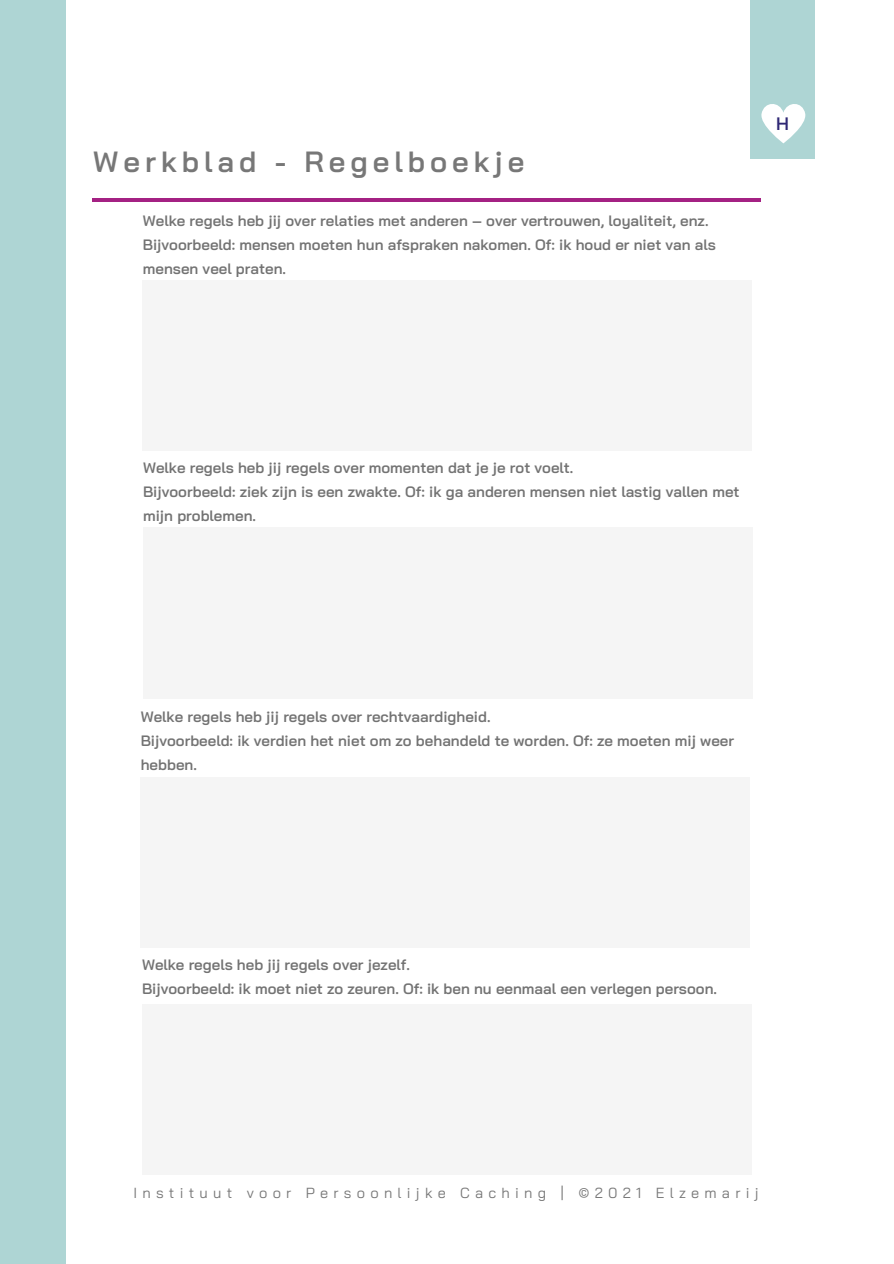
<style>
.page{position:relative;width:894px;height:1264px;background:#fff}
.page>*{position:absolute;margin:0;border:0;box-sizing:border-box;transform-origin:0 0}
.t1{font:600 29.25px "Bai Jamjuree";letter-spacing:.17em;color:#777}
.t2{font:600 18px "Bai Jamjuree";color:#302975}
.t3{font:600 15px/23.7px "Bai Jamjuree";color:#737373}
.t4{font:14.55px "Bai Jamjuree";letter-spacing:.36em;color:#777}
</style>
<div class="page">
<div style="left:0;top:0;width:66px;height:1263px;background:#aed5d4"></div>
<div style="left:750px;top:0;width:64px;height:159px;background:#aed5d4"></div>
<div style="left:142px;top:281px;width:610px;height:170px;background:#f5f5f5"></div>
<div style="left:144px;top:528px;width:609px;height:170px;background:#f5f5f5"></div>
<div style="left:140px;top:777px;width:609px;height:170px;background:#f5f5f5"></div>
<svg style="left:761px;top:104px;width:44px;height:39px"></svg>
<div style="left:142px;top:1004px;width:610px;height:170px;background:#f5f5f5"></div>
<hr style="left:93px;top:198px;width:667px;height:4px;background:#a42183">
<p class="t1" style="left:93px;top:143px;width:432px">Werkblad - Regelboekje</p>
<p class="t3" style="left:143px;top:209px;width:567px">Welke regels heb jij over relaties met anderen – over vertrouwen, loyaliteit, enz.</p>
<p class="t3" style="left:143px;top:232px;width:574px">Bijvoorbeeld: mensen moeten hun afspraken nakomen. Of: ik houd er niet van als mensen veel praten.</p>
<p class="t2" style="left:775px;top:112px;width:14px">H</p>
<p class="t3" style="left:143px;top:456px;width:432px">Welke regels heb jij regels over momenten dat je je rot voelt.</p>
<p class="t3" style="left:143px;top:479px;width:598px">Bijvoorbeeld: ziek zijn is een zwakte. Of: ik ga anderen mensen niet lastig vallen met mijn problemen.</p>
<p class="t3" style="left:141px;top:705px;width:351px">Welke regels heb jij regels over rechtvaardigheid.</p>
<p class="t3" style="left:141px;top:728px;width:594px">Bijvoorbeeld: ik verdien het niet om zo behandeld te worden. Of: ze moeten mij weer hebben.</p>
<p class="t3" style="left:142px;top:952px;width:269px">Welke regels heb jij regels over jezelf.</p>
<p class="t3" style="left:142px;top:976px;width:576px">Bijvoorbeeld: ik moet niet zo zeuren. Of: ik ben nu eenmaal een verlegen persoon.</p>
<p class="t4" style="left:133px;top:1183px;width:626px">Instituut voor Persoonlijke Caching | ©2021 Elzemarij</p>
</div>
